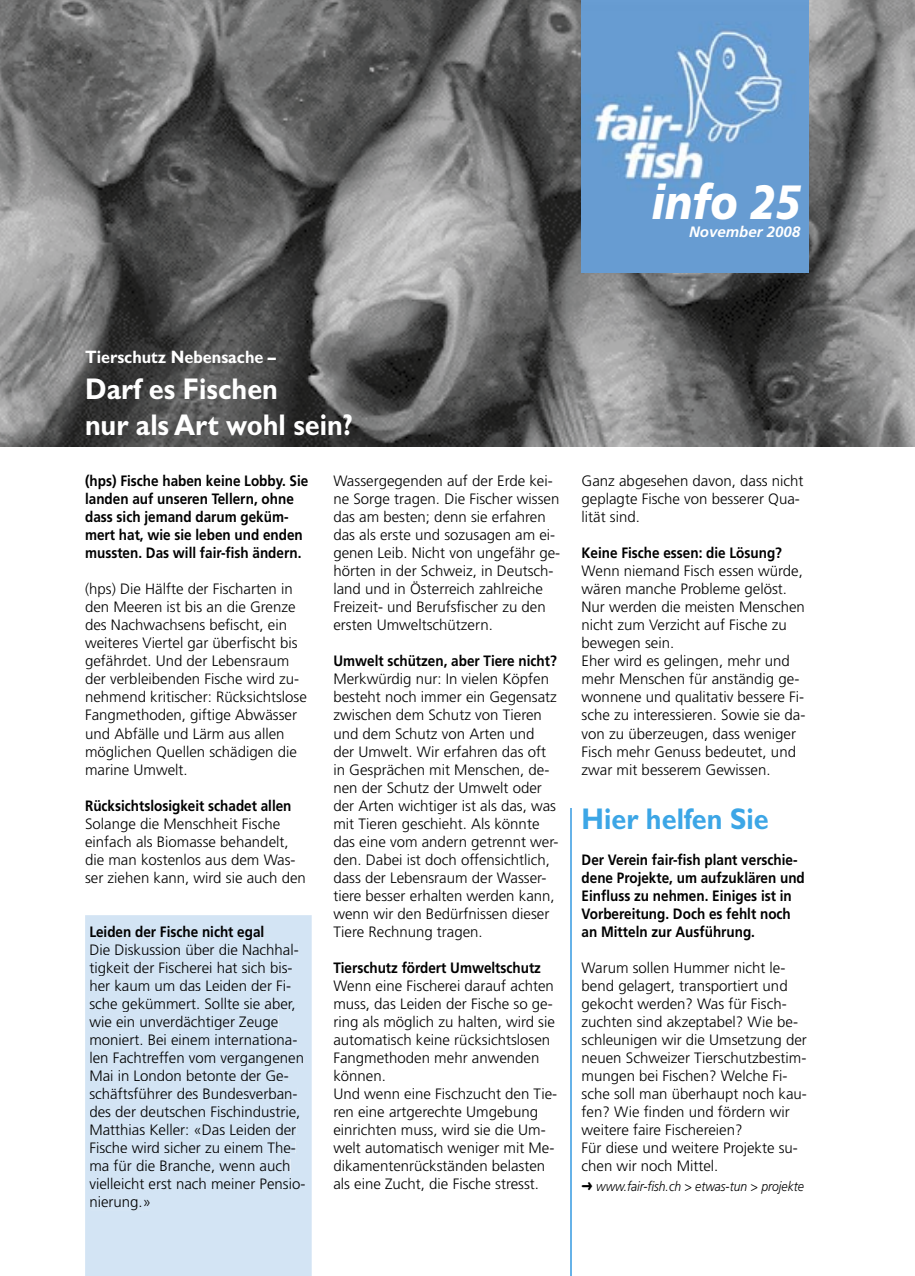
<style>
.page{position:relative;width:915px;height:1276px;background:#fff}
.page>*{position:absolute;margin:0;border:0;box-sizing:border-box;transform-origin:0 0}
.t1{font:italic 900 48px "Frutiger";color:#fff;scale:.85 1}
.t2{font:700 30px/36px "Gill Sans";color:#fff;scale:.9 1}
.t3{font:700 30px "Gill Sans";color:#3ca6e6;scale:.9 1}
.t4{font:700 18px "Gill Sans";color:#fff;scale:.9 1}
.t5{font:300 15px/18px "Frutiger";color:#000}
.t6{font:700 15px/18px "Frutiger";color:#000;scale:.9 1}
.t7{font:italic 700 15px "Frutiger";color:#fff}
.t8{font:italic 300 13.5px "Frutiger";color:#000;scale:.9 1}
.s1{font-family:"Monotype Sorts";font-weight:400;font-style:normal}
</style>
<div class="page">
<img style="left:0;top:0;width:914px;height:446px">
<hr style="left:570px;top:808px;width:1px;height:468px;background:#66b2e8">
<img style="left:581px;top:0;width:227px;height:273px">
<div style="left:85px;top:915px;width:226px;height:361px;background:#d3e4f4"></div>
<div style="left:90px;top:925px;width:173px;height:15px;background:#d3e4f4"></div>
<div style="left:91px;top:943px;width:207px;height:12px;background:#d3e4f4"></div>
<div style="left:90px;top:961px;width:202px;height:15px;background:#d3e4f4"></div>
<div style="left:90px;top:979px;width:200px;height:12px;background:#d3e4f4"></div>
<div style="left:90px;top:997px;width:205px;height:15px;background:#d3e4f4"></div>
<div style="left:89px;top:1015px;width:189px;height:15px;background:#d3e4f4"></div>
<div style="left:90px;top:1033px;width:206px;height:12px;background:#d3e4f4"></div>
<div style="left:90px;top:1051px;width:214px;height:15px;background:#d3e4f4"></div>
<div style="left:91px;top:1069px;width:197px;height:12px;background:#d3e4f4"></div>
<div style="left:90px;top:1087px;width:207px;height:12px;background:#d3e4f4"></div>
<div style="left:90px;top:1105px;width:210px;height:13px;background:#d3e4f4"></div>
<div style="left:91px;top:1123px;width:205px;height:12px;background:#d3e4f4"></div>
<div style="left:90px;top:1141px;width:205px;height:12px;background:#d3e4f4"></div>
<div style="left:90px;top:1159px;width:200px;height:13px;background:#d3e4f4"></div>
<div style="left:89px;top:1177px;width:216px;height:12px;background:#d3e4f4"></div>
<div style="left:90px;top:1196px;width:60px;height:14px;background:#d3e4f4"></div>
<h1 class="t1" style="left:651px;top:173px;width:176px">info 25</h1>
<p class="t7" style="left:689px;top:223px;width:112px">November 2008</p>
<p class="t4" style="left:85px;top:346px;width:213px">Tierschutz Nebensache –</p>
<h2 class="t2" style="left:85px;top:370px;width:299px">Darf es Fischen<br>nur als Art wohl sein?</h2>
<p class="t6" style="left:85px;top:472px;width:249px">(hps) Fische haben keine Lobby. Sie landen auf unseren Tellern, ohne dass sich jemand darum geküm&shy;mert hat, wie sie leben und enden mussten. Das will fair-fish ändern.</p>
<p class="t5" style="left:85px;top:580px;width:223px">(hps) Die Hälfte der Fischarten in den Meeren ist bis an die Grenze des Nachwachsens befischt, ein weiteres Viertel gar überfischt bis gefährdet. Und der Lebensraum der verbleibenden Fische wird zu&shy;nehmend kritischer: Rücksichtslose<br>Fangmethoden, giftige Abwässer und Abfälle und Lärm aus allen möglichen Quellen schädigen die marine Umwelt.</p>
<p class="t6" style="left:85px;top:796px;width:231px">Rücksichtslosigkeit schadet allen</p>
<p class="t5" style="left:85px;top:814px;width:222px">Solange die Menschheit Fische einfach als Biomasse behandelt, die man kostenlos aus dem Was&shy;ser ziehen kann, wird sie auch den</p>
<p class="t6" style="left:89px;top:922px;width:196px">Leiden der Fische nicht egal</p>
<p class="t5" style="left:89px;top:940px;width:217px">Die Diskussion über die Nachhal&shy;tigkeit der Fischerei hat sich bis&shy;her kaum um das Leiden der Fi&shy;sche gekümmert. Sollte sie aber, wie ein unverdächtiger Zeuge moniert. Bei einem internationa&shy;len Fachtreffen vom vergangenen<br>Mai in London betonte der Ge&shy;schäftsführer des Bundesverban&shy;des der deutschen Fischindustrie,<br>Matthias Keller: «Das Leiden der<br>Fische wird sicher zu einem The&shy;ma für die Branche, wenn auch vielleicht erst nach meiner Pensio&shy;nierung.»</p>
<p class="t5" style="left:333px;top:472px;width:228px">Wassergegenden auf der Erde kei&shy;ne Sorge tragen. Die Fischer wissen das am besten; denn sie erfahren das als erste und sozusagen am ei&shy;genen Leib. Nicht von ungefähr ge&shy;hörten in der Schweiz, in Deutsch&shy;land und in Österreich zahlreiche Freizeit- und Berufsfischer zu den ersten Umweltschützern.</p>
<p class="t6" style="left:333px;top:652px;width:250px">Umwelt schützen, aber Tiere nicht?</p>
<p class="t5" style="left:333px;top:670px;width:227px">Merkwürdig nur: In vielen Köpfen besteht noch immer ein Gegensatz zwischen dem Schutz von Tieren und dem Schutz von Arten und der Umwelt. Wir erfahren das oft in Gesprächen mit Menschen, de&shy;nen der Schutz der Umwelt oder der Arten wichtiger ist als das, was mit Tieren geschieht. Als könnte das eine vom andern getrennt wer&shy;den. Dabei ist doch offensichtlich, dass der Lebensraum der Wasser&shy;tiere besser erhalten werden kann, wenn wir den Bedürfnissen dieser<br>Tiere Rechnung tragen.</p>
<p class="t6" style="left:333px;top:958px;width:232px">Tierschutz fördert Umweltschutz</p>
<p class="t5" style="left:333px;top:976px;width:225px">Wenn eine Fischerei darauf achten muss, das Leiden der Fische so ge&shy;ring als möglich zu halten, wird sie automatisch keine rücksichtslosen<br>Fangmethoden mehr anwenden können.<br>Und wenn eine Fischzucht den Tie&shy;ren eine artgerechte Umgebung einrichten muss, wird sie die Um&shy;welt automatisch weniger mit Me&shy;dikamentenrückständen belasten als eine Zucht, die Fische stresst.</p>
<p class="t5" style="left:581px;top:472px;width:223px">Ganz abgesehen davon, dass nicht geplagte Fische von besserer Qua&shy;lität sind.</p>
<p class="t6" style="left:581px;top:544px;width:224px">Keine Fische essen: die Lösung?</p>
<p class="t5" style="left:581px;top:562px;width:225px">Wenn niemand Fisch essen würde, wären manche Probleme gelöst.<br>Nur werden die meisten Menschen nicht zum Verzicht auf Fische zu bewegen sein.<br>Eher wird es gelingen, mehr und mehr Menschen für anständig ge&shy;wonnene und qualitativ bessere Fi&shy;sche zu interessieren. Sowie sie da&shy;von zu überzeugen, dass weniger<br>Fisch mehr Genuss bedeutet, und zwar mit besserem Gewissen.</p>
<h2 class="t3" style="left:581px;top:800px;width:209px">Hier helfen Sie</h2>
<p class="t6" style="left:581px;top:850px;width:249px">Der Verein fair-fish plant verschie&shy;dene Projekte, um aufzuklären und Einfluss zu nehmen. Einiges ist in Vorbereitung. Doch es fehlt noch an Mitteln zur Ausführung.</p>
<p class="t5" style="left:581px;top:958px;width:227px">Warum sollen Hummer nicht le&shy;bend gelagert, transportiert und gekocht werden? Was für Fisch&shy;zuchten sind akzeptabel? Wie be&shy;schleunigen wir die Umsetzung der neuen Schweizer Tierschutzbestim&shy;mungen bei Fischen? Welche Fi&shy;sche soll man überhaupt noch kau&shy;fen? Wie finden und fördern wir weitere faire Fischereien?<br>Für diese und weitere Projekte su&shy;chen wir noch Mittel.</p>
<p class="t8" style="left:581px;top:1179px;width:248px"><span class="s1">‹</span> www.fair-fish.ch &gt; etwas-tun &gt; projekte</p>
</div>
